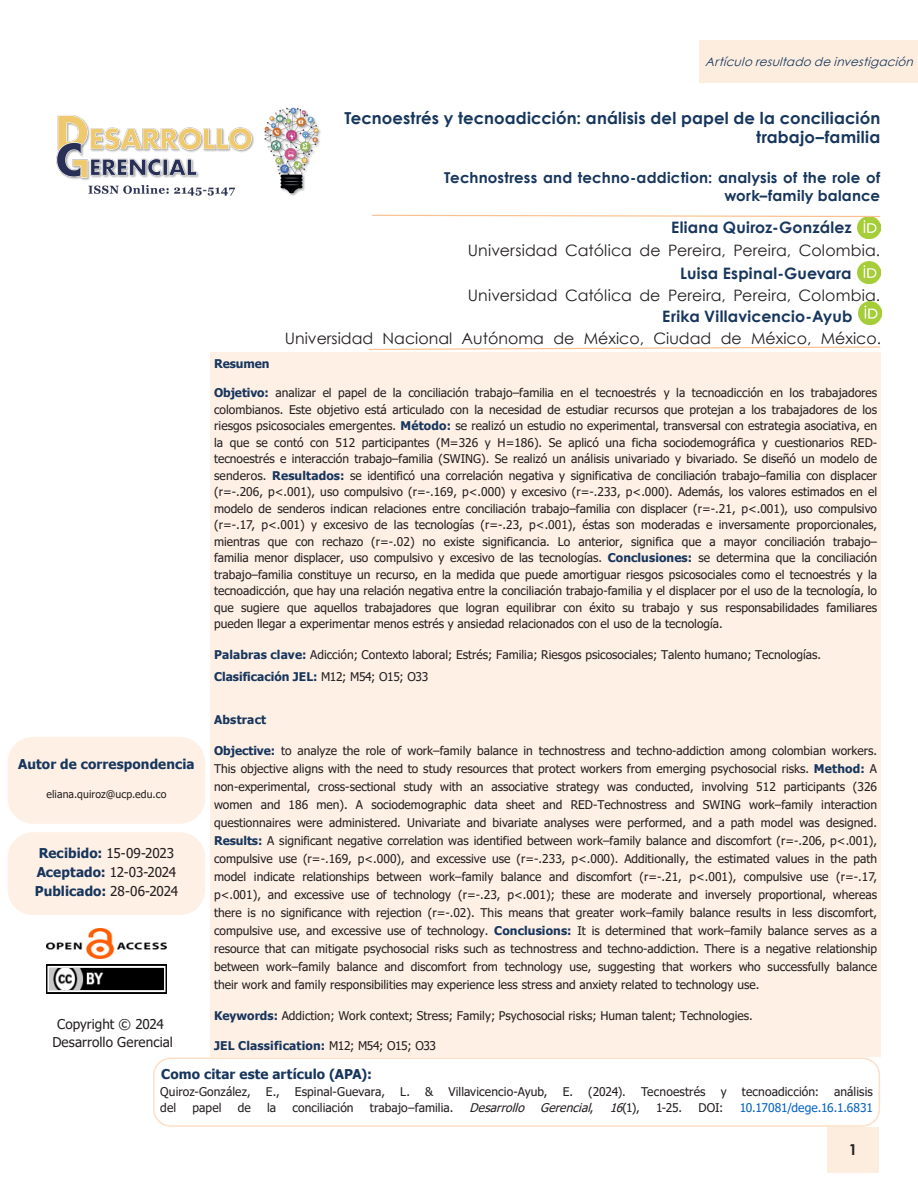
<style>
.page{position:relative;width:918px;height:1188px;background:#fff}
.page>*{position:absolute;margin:0;border:0;box-sizing:border-box;transform-origin:0 0}
.Title_1_-_11pts{font:700 16.5px/19.8px "Century Gothic";letter-spacing:.01em;color:#17365d;text-align:right}
.Afiliación{font:15.75px "Century Gothic";color:#231f20}
.Title_1_-_11pts-2{font:700 15.75px "Century Gothic";letter-spacing:.015em;color:#17365d}
.Title_1_-_Subtitle{font:700 15px/18px "Century Gothic";letter-spacing:.015em;color:#17365d;text-align:right}
.t1{font:700 15px "Century Gothic";color:#231f20}
.Body_Text{font:13.5px "Tahoma";color:#231f20}
.Body_Text-2{font:700 13.5px "Tahoma";letter-spacing:.005em;color:#17365d}
.Body_Text-3{font:12px/16.5px "Tahoma";color:#231f20;text-align:justify}
.Body_Text-4{font:700 12px "Tahoma";letter-spacing:.015em;color:#17365d}
.Title_type{font:italic 12px "Century Gothic";color:#17365d}
.Body_Text-5{font:12px "Tahoma";color:#0563c1}
.Body_Text-6{font:italic 12px "Tahoma";color:#231f20}
.Body_Text-7{font:700 12px "Tahoma";letter-spacing:-.005em;color:#17365d}
.Body_Text-8{font:10.5px "Tahoma";letter-spacing:.005em;color:#231f20}
.s1{font-weight:700;color:#17365d}
.s2{font-weight:400;color:#231f20}
.s3{font-style:normal}
.s4{font-style:italic}
</style>
<div class="page">
<img style="left:56px;top:107px;width:265px;height:89px">
<div style="left:699px;top:40px;width:219px;height:43px;background:#fdeddf"></div>
<div style="left:828px;top:1127px;width:51px;height:45px;background:#fdeddf"></div>
<div style="left:153px;top:1057px;width:727px;height:70px;border:2px solid #fcdfc7;border-radius:17px"></div>
<div style="left:8px;top:737px;width:197px;height:87px;background:#fef0e5;border-radius:26px"></div>
<div style="left:210px;top:352px;width:670px;height:705px;background:#fef0e5"></div>
<img style="left:858px;top:218px;width:22px;height:21px">
<svg style="left:372px;top:214px;width:509px;height:4px"></svg>
<img style="left:858px;top:261px;width:22px;height:23px">
<svg style="left:369px;top:346px;width:512px;height:4px"></svg>
<div style="left:8px;top:832px;width:197px;height:83px;background:#fef0e5;border-radius:26px"></div>
<img style="left:47px;top:928px;width:119px;height:30px">
<img style="left:47px;top:964px;width:119px;height:30px">
<img style="left:859px;top:302px;width:22px;height:22px">
<p class="Title_type" style="left:705px;top:53px;width:214px">Artículoresultadodeinvestigación</p>
<p class="Title_1_-_11pts" style="left:344px;top:107px;width:537px">Tecnoestrés y tecnoadicción: análisis del papel de la conciliación trabajo–familia</p>
<p class="Title_1_-_Subtitle" style="left:444px;top:168px;width:437px">Technostress and techno-addiction: analysis of the role of work–family balance</p>
<p class="Title_1_-_11pts-2" style="left:671px;top:216px;width:182px">Eliana Quiroz-González</p>
<p class="Afiliación" style="left:468px;top:240px;width:414px">Universidad Católica de Pereira, Pereira, Colombia.</p>
<p class="Title_1_-_11pts-2" style="left:680px;top:261px;width:173px">Luisa Espinal-Guevara</p>
<p class="Afiliación" style="left:468px;top:284px;width:414px">Universidad Católica de Pereira, Pereira, Colombia.</p>
<p class="Title_1_-_11pts-2" style="left:662px;top:304px;width:192px">Erika Villavicencio-Ayub</p>
<p class="Afiliación" style="left:285px;top:327px;width:598px">Universidad Nacional Autónoma de México, Ciudad de México, México.</p>
<p class="Body_Text-7" style="left:214px;top:355px;width:57px">Resumen</p>
<p class="Body_Text-3" style="left:214px;top:385px;width:665px"><span class="s1">Objetivo:</span> analizar el papel de la conciliación trabajo–familia en el tecnoestrés y la tecnoadicción en los trabajadores colombianos. Este objetivo está articulado con la necesidad de estudiar recursos que protejan a los trabajadores de los riesgos psicosociales emergentes. <span class="s1">Método:</span> se realizó un estudio no experimental, transversal con estrategia asociativa, en la que se contó con 512 participantes (M=326 y H=186). Se aplicó una ficha sociodemográfica y cuestionarios RED&shy;tecnoestrés e interacción trabajo–familia (SWING). Se realizó un análisis univariado y bivariado. Se diseñó un modelo de senderos. <span class="s1">Resultados:</span> se identificó una correlación negativa y significativa de conciliación trabajo–familia con displacer (r=-.206, p&lt;.001), uso compulsivo (r=-.169, p&lt;.000) y excesivo (r=-.233, p&lt;.000). Además, los valores estimados en el modelo de senderos indican relaciones entre conciliación trabajo–familia con displacer (r=-.21, p&lt;.001), uso compulsivo (r=-.17, p&lt;.001) y excesivo de las tecnologías (r=-.23, p&lt;.001), éstas son moderadas e inversamente proporcionales, mientras que con rechazo (r=-.02) no existe significancia. Lo anterior, significa que a mayor conciliación trabajo– familia menor displacer, uso compulsivo y excesivo de las tecnologías. <span class="s1">Conclusiones:</span> se determina que la conciliación trabajo–familia constituye un recurso, en la medida que puede amortiguar riesgos psicosociales como el tecnoestrés y la tecnoadicción, que hay una relación negativa entre la conciliación trabajo-familia y el displacer por el uso de la tecnología, lo que sugiere que aquellos trabajadores que logran equilibrar con éxito su trabajo y sus responsabilidades familiares pueden llegar a experimentar menos estrés y ansiedad relacionados con el uso de la tecnología.</p>
<p class="Body_Text-3" style="left:214px;top:644px;width:609px;line-height:21.8px"><span class="s1">Palabras clave:</span> Adicción; Contexto laboral; Estrés; Familia; Riesgos psicosociales; Talento humano; Tecnologías.<br><span class="s1">Clasificación JEL:</span> M12; M54; O15; O33</p>
<p class="Body_Text-4" style="left:214px;top:711px;width:54px">Abstract</p>
<p class="Body_Text-3" style="left:214px;top:742px;width:665px;line-height:18px"><span class="s1">Objective:</span> to analyze the role of work–family balance in technostress and techno-addiction among colombian workers.<br>This objective aligns with the need to study resources that protect workers from emerging psychosocial risks. <span class="s1">Method:</span> A non-experimental, cross-sectional study with an associative strategy was conducted, involving 512 participants (326 women and 186 men). A sociodemographic data sheet and RED-Technostress and SWING work–family interaction questionnaires were administered. Univariate and bivariate analyses were performed, and a path model was designed.<br><span class="s1">Results:</span> A significant negative correlation was identified between work–family balance and discomfort (r=-.206, p&lt;.001), compulsive use (r=-.169, p&lt;.000), and excessive use (r=-.233, p&lt;.000). Additionally, the estimated values in the path model indicate relationships between work–family balance and discomfort (r=-.21, p&lt;.001), compulsive use (r=-.17, p&lt;.001), and excessive use of technology (r=-.23, p&lt;.001); these are moderate and inversely proportional, whereas there is no significance with rejection (r=-.02). This means that greater work–family balance results in less discomfort, compulsive use, and excessive use of technology. <span class="s1">Conclusions:</span> It is determined that work–family balance serves as a resource that can mitigate psychosocial risks such as technostress and techno-addiction. There is a negative relationship between work–family balance and discomfort from technology use, suggesting that workers who successfully balance their work and family responsibilities may experience less stress and anxiety related to technology use.</p>
<p class="Body_Text-3" style="left:214px;top:1008px;width:540px"><span class="s1">Keywords:</span> Addiction; Work context; Stress; Family; Psychosocial risks; Human talent; Technologies.</p>
<p class="Body_Text-4" style="left:214px;top:1038px;width:224px">JEL Classification: <span class="s2">M12; M54; O15; O33</span></p>
<p class="Body_Text-2" style="left:161px;top:1065px;width:212px">Como citar este artículo (APA):</p>
<p class="Body_Text-2" style="left:18px;top:755px;width:178px">Autor de correspondencia</p>
<p class="Body_Text-8" style="left:46px;top:788px;width:121px">eliana.quiroz@ucp.edu.co</p>
<p class="Body_Text" style="left:39px;top:844px;width:137px"><span class="s1">Recibido:</span> 15-09-2023</p>
<p class="Body_Text" style="left:37px;top:863px;width:141px"><span class="s1">Aceptado:</span> 12-03-2024</p>
<p class="Body_Text-2" style="left:35px;top:881px;width:145px">Publicado: <span class="s2">28-06-2024</span></p>
<p class="Body_Text" style="left:57px;top:1015px;width:108px">Copyright © 2024</p>
<p class="Body_Text" style="left:52px;top:1033px;width:122px">Desarrollo Gerencial</p>
<p class="Body_Text-3" style="left:160px;top:1084px;width:92px">Quiroz-González,</p>
<p class="Body_Text-3" style="left:266px;top:1084px;width:15px">E.,</p>
<p class="Body_Text-3" style="left:295px;top:1084px;width:92px">Espinal-Guevara,</p>
<p class="Body_Text-3" style="left:400px;top:1084px;width:35px">L. &amp;</p>
<p class="Body_Text-3" style="left:448px;top:1084px;width:101px">Villavicencio-Ayub,</p>
<p class="Body_Text-3" style="left:563px;top:1084px;width:65px">E. (2024).</p>
<p class="Body_Text-3" style="left:641px;top:1084px;width:66px">Tecnoestrés</p>
<p class="Body_Text-3" style="left:721px;top:1084px;width:7px">y</p>
<p class="Body_Text-3" style="left:742px;top:1084px;width:79px">tecnoadicción:</p>
<p class="Body_Text-3" style="left:834px;top:1084px;width:40px">análisis</p>
<p class="Body_Text-3" style="left:160px;top:1100px;width:17px">del</p>
<p class="Body_Text-3" style="left:192px;top:1100px;width:31px">papel</p>
<p class="Body_Text-3" style="left:238px;top:1100px;width:15px">de</p>
<p class="Body_Text-3" style="left:267px;top:1100px;width:11px">la</p>
<p class="Body_Text-3" style="left:292px;top:1100px;width:63px">conciliación</p>
<p class="Body_Text-3" style="left:370px;top:1100px;width:85px">trabajo–familia.</p>
<p class="Body_Text-6" style="left:470px;top:1100px;width:127px">Desarrollo Gerencial<span class="s3">,</span></p>
<p class="Body_Text-3" style="left:610px;top:1100px;width:32px"><span class="s4">16</span>(1),</p>
<p class="Body_Text-3" style="left:656px;top:1100px;width:28px">1-25.</p>
<p class="Body_Text-3" style="left:698px;top:1100px;width:27px">DOI:</p>
<p class="Body_Text-5" style="left:740px;top:1100px;width:135px">10.17081/dege.16.1.6831</p>
<p class="t1" style="left:849px;top:1138px;width:10px">1</p>
</div>
